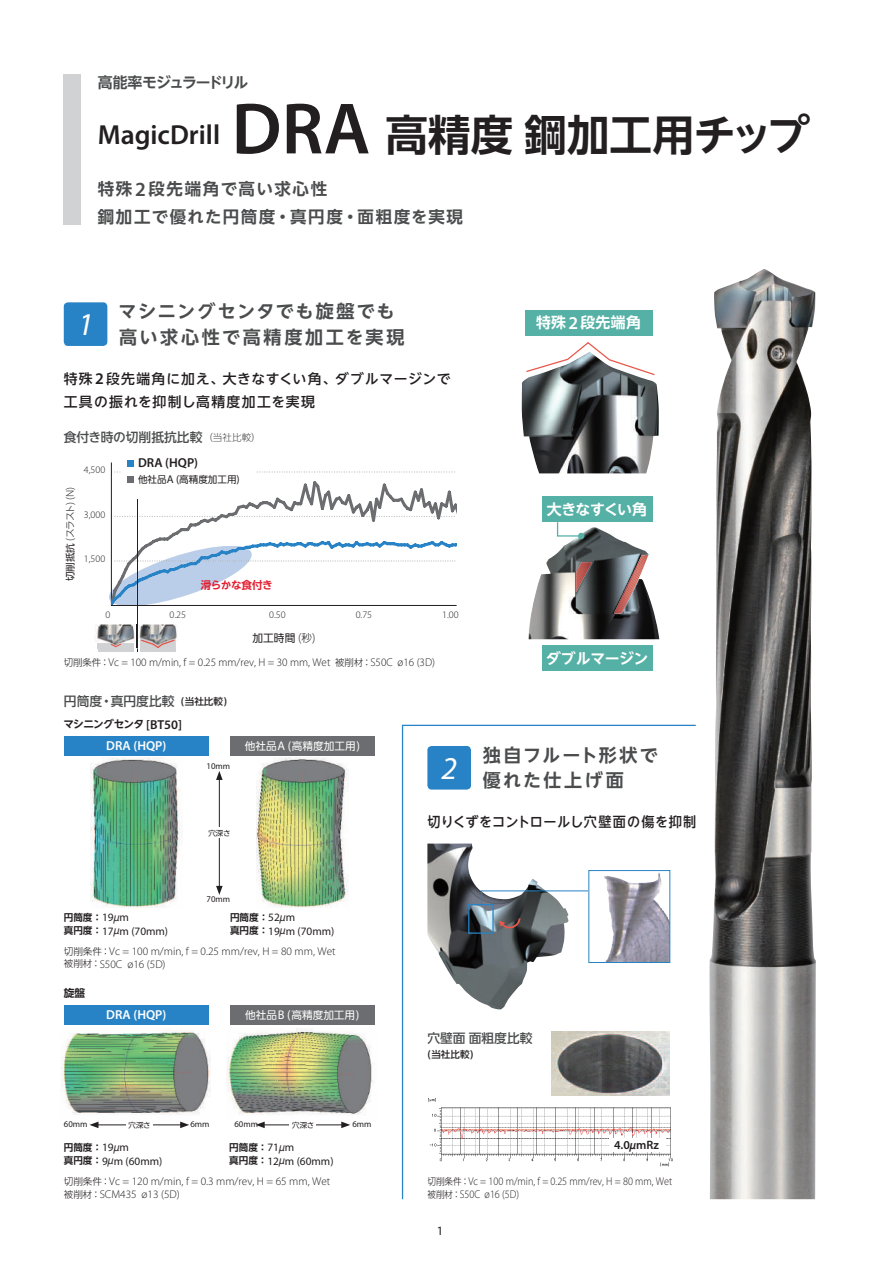
<style>
.page{position:relative;width:893px;height:1263px;background:#fff}
.page>*{position:absolute;margin:0;border:0;box-sizing:border-box;transform-origin:0 0}
.t1{font:700 42.45px "UD Shin Go NT Pro De";color:#231f20}
.t2{font:600 27.6px "Myriad Pro";color:#231f20}
.t3{font:700 18px/25.5px "UD Shin Go NT Pro De";letter-spacing:.13em;color:#4b4c4d}
.t4{font:700 16.5px/27.6px "UD Shin Go NT Pro De";letter-spacing:.1em;color:#4b4c4d}
.t5{font:700 14.85px "UD Shin Go NT Pro De";letter-spacing:-.02em;color:#fff}
.t6{font:700 14.85px "UD Shin Go NT Pro De";letter-spacing:-.09em;color:#4b4c4d}
.t7{font:500 13.8px/23.4px "UD Shin Go NT Pro";letter-spacing:.05em;color:#231f20}
.t8{font:500 13.8px "UD Shin Go NT Pro";letter-spacing:.05em;color:#231f20;scale:.95 1}
.t9{font:600 12.9px "Myriad Pro";color:#fff}
.t10{font:600 12.9px "Myriad Pro";color:#231f20}
.t11{font:500 12.75px "UD Shin Go NT Pro";color:#4b4c4d}
.t12{font:12.75px "Myriad Pro";color:#231f20}
.t13{font:600 12.15px "Myriad Pro";color:#231f20}
.t14{font:300 11.25px/12.8px "Myriad Pro";color:#231f20}
.t15{font:300 11.25px/12.8px "Myriad Pro";color:#231f20;scale:.9 1}
.t16{font:11.25px "Myriad Pro";color:#231f20}
.t17{font:10.65px "UD Shin Go NT Pro";color:#fff}
.t18{font:700 10.65px "UD Shin Go NT Pro De";letter-spacing:-.06em;color:#231f20}
.t19{font:700 10.65px "UD Shin Go NT Pro De";letter-spacing:-.04em;color:#e41d2f}
.t20{font:10.65px "UD Shin Go NT Pro";color:#231f20}
.t21{font:300 10.05px "Myriad Pro";color:#231f20}
.t22{font:700 9.6px "UD Shin Go NT Pro De";color:#231f20}
.t23{font:9.6px "UD Shin Go NT Pro";color:#231f20}
.t24{font:500 9.6px "UD Shin Go NT Pro";color:#231f20}
.t25{font:8.85px "Myriad Pro";color:#231f20}
.t26{font:7.5px "UD Shin Go NT Pro";letter-spacing:-.03em;color:#231f20}
.s1{font-family:"Myriad Pro";font-weight:600;font-size:73.2px}
.s2{font-family:"Myriad Pro";font-weight:600;font-size:20.1px}
.s3{font-family:"Myriad Pro";font-weight:600;font-size:16.35px}
.s4{font-weight:300;font-size:9.6px}
.s5{font-weight:300}
.s6{font-family:"Myriad Pro";font-size:11.25px}
.s7{font-family:"Myriad Pro";font-weight:300;font-size:12.6px}
.s8{font-family:"UD Shin Go NT Pro";font-size:9.6px}
.s9{font-family:"Myriad Pro";font-weight:600;font-size:11.25px;color:#231f20}
.s10{font-size:9.6px;color:#231f20}
.s11{font-family:"Myriad Pro";font-weight:600;font-size:12.9px}
.s12{font-family:"Myriad Pro";font-weight:600;font-size:18.15px}
.s13{font-family:"Myriad Pro";font-weight:400;font-size:11.25px}
.s14{font-family:"UD Shin Go NT Pro";font-weight:400}
.s15{font-family:"UD Shin Go NT Pro De";font-weight:700;font-size:9.6px}
.s16{font-family:"Myriad Pro";font-size:12.6px}
.s17{font-family:"Myriad Pro";font-weight:600;font-size:11.25px}
.s18{font-family:"UD Shin Go NT Pro De";font-weight:700;font-size:9.9px}
</style>
<div class="page">
<div style="left:98px;top:643px;width:35px;height:9px;background:#d1d2d4"></div>
<div style="left:140px;top:636px;width:36px;height:16px;background:#d1d2d4"></div>
<hr style="left:137px;top:500px;width:1px;height:152px;background:#231f20">
<svg style="left:109px;top:460px;width:348px;height:146px"></svg>
<div style="left:127px;top:476px;width:6px;height:7px;background:#6c6d70"></div>
<svg style="left:95px;top:624px;width:82px;height:25px"></svg>
<svg style="left:401px;top:724px;width:295px;height:476px"></svg>
<img style="left:427px;top:843px;width:142px;height:166px">
<div style="left:64px;top:74px;width:17px;height:151px;background:#d1d2d4"></div>
<div style="left:427px;top:746px;width:44px;height:43px;background:#2783c5;border-radius:4px"></div>
<div style="left:64px;top:302px;width:43px;height:44px;background:#2783c5;border-radius:4px"></div>
<img style="left:709px;top:269px;width:107px;height:930px">
<div style="left:64px;top:736px;width:145px;height:19px;background:#2783c5"></div>
<div style="left:64px;top:1005px;width:145px;height:19px;background:#2783c5"></div>
<div style="left:230px;top:736px;width:145px;height:19px;background:#6c6d70"></div>
<div style="left:230px;top:1005px;width:145px;height:19px;background:#6c6d70"></div>
<img style="left:90px;top:758px;width:92px;height:150px">
<img style="left:61px;top:1030px;width:150px;height:85px">
<img style="left:227px;top:1028px;width:146px;height:87px">
<img style="left:256px;top:758px;width:92px;height:150px">
<svg style="left:468px;top:890px;width:120px;height:44px"></svg>
<div style="left:589px;top:870px;width:81px;height:92px;background:#fff"></div>
<img style="left:604px;top:873px;width:64px;height:88px">
<div style="left:588px;top:870px;width:82px;height:93px;border:1px solid #2783c5"></div>
<hr style="left:96px;top:1124px;width:87px;height:1px;background:#231f20">
<svg style="left:89px;top:1121px;width:9px;height:7px"></svg>
<svg style="left:180px;top:1121px;width:9px;height:7px"></svg>
<div style="left:126px;top:1121px;width:27px;height:8px;background:#fff"></div>
<hr style="left:262px;top:1124px;width:82px;height:1px;background:#231f20">
<svg style="left:256px;top:1121px;width:9px;height:7px"></svg>
<svg style="left:341px;top:1121px;width:9px;height:7px"></svg>
<div style="left:290px;top:1121px;width:26px;height:8px;background:#fff"></div>
<img style="left:522px;top:376px;width:137px;height:97px">
<svg style="left:526px;top:342px;width:129px;height:34px"></svg>
<img style="left:528px;top:527px;width:131px;height:112px">
<img style="left:576px;top:562px;width:16px;height:30px">
<div style="left:525px;top:310px;width:127px;height:25px;background:#55b0a5"></div>
<hr style="left:219px;top:777px;width:1px;height:111px;background:#231f20">
<svg style="left:216px;top:771px;width:7px;height:9px"></svg>
<svg style="left:216px;top:886px;width:7px;height:9px"></svg>
<div style="left:206px;top:827px;width:27px;height:11px;background:#fff"></div>
<svg style="left:556px;top:522px;width:28px;height:17px"></svg>
<div style="left:542px;top:497px;width:110px;height:25px;background:#55b0a5"></div>
<div style="left:542px;top:645px;width:110px;height:26px;background:#55b0a5"></div>
<svg style="left:614px;top:555px;width:35px;height:58px;background:#87797c"></svg>
<svg style="left:576px;top:562px;width:15px;height:29px"></svg>
<h3 class="t6" style="left:98px;top:70px;width:152px">高能率モジュラードリル</h3>
<h2 class="t2" style="left:98px;top:117px;width:124px">MagicDrill</h2>
<h1 class="t1" style="left:232px;top:101px;width:580px"><span class="s1">DRA</span> 高精度鋼加工用チップ</h1>
<h3 class="t4" style="left:98px;top:175px;width:367px">特殊<span class="s2">2</span>段先端角で高い求心性<br>鋼加工で優れた円筒度・真円度・面粗度を実現</h3>
<h3 class="t3" style="left:78px;top:298px;width:328px;text-indent:41px">マシニングセンタでも旋盤でも<br><sup>1</sup> 高い求心性で高精度加工を実現</h3>
<p class="t7" style="left:64px;top:366px;width:388px">特殊<span class="s3">2</span>段先端角に加え、大きなすくい角、ダブルマージンで工具の振れを抑制し高精度加工を実現</p>
<p class="t11" style="left:64px;top:427px;width:199px">食付き時の切削抵抗比較 <span class="s4">（当社比較）</span></p>
<p class="t14" style="left:64px;top:505px;width:20px;rotate:-90deg">) (N)</p>
<p class="t23" style="left:62px;top:581px;width:79px;rotate:-90deg">切削抵抗<span class="s5">スラスト</span></p>
<p class="t14" style="left:64px;top:541px;width:4px;rotate:-90deg">(</p>
<p class="t21" style="left:84px;top:464px;width:23px">4,500</p>
<p class="t21" style="left:84px;top:508px;width:23px">3,000</p>
<p class="t21" style="left:84px;top:553px;width:23px">1,500</p>
<p class="t10" style="left:138px;top:454px;width:62px">DRA (HQP)</p>
<p class="t23" style="left:138px;top:471px;width:103px">他社品<span class="s6">A (</span>高精度加工用<span class="s6">)</span></p>
<p class="t19" style="left:201px;top:576px;width:73px">滑らかな食付き</p>
<p class="t21" style="left:105px;top:609px;width:6px">0</p>
<p class="t21" style="left:170px;top:609px;width:18px">0.25</p>
<p class="t21" style="left:269px;top:609px;width:18px">0.50</p>
<p class="t21" style="left:356px;top:609px;width:18px">0.75</p>
<p class="t21" style="left:442px;top:609px;width:18px">1.00</p>
<p class="t20" style="left:253px;top:629px;width:64px">加工時間 <span class="s7">(</span><span class="s5">秒</span><span class="s7">)</span></p>
<p class="t14" style="left:64px;top:656px;width:373px"><span class="s8">切削条件：</span>Vc = 100 m/min, f = 0.25 mm/rev, H = 30 mm, Wet <span class="s8">被削材：</span>S50C ø16 (3D)</p>
<p class="t11" style="left:64px;top:691px;width:165px">円筒度・真円度比較 <span class="s9">(</span><span class="s10">当社比較</span><span class="s9">)</span></p>
<p class="t18" style="left:63px;top:715px;width:120px">マシニングセンタ <span class="s11">[BT50]</span></p>
<h3 class="t5" style="left:536px;top:310px;width:106px">特殊<span class="s12">2</span>段先端角</h3>
<h3 class="t5" style="left:547px;top:497px;width:102px">大きなすくい角</h3>
<h3 class="t5" style="left:546px;top:646px;width:104px">ダブルマージン</h3>
<p class="t9" style="left:106px;top:738px;width:62px">DRA (HQP)</p>
<p class="t22" style="left:64px;top:909px;width:67px">円筒度：<span class="s13">19</span><span class="s14">µ</span><span class="s13">m</span></p>
<p class="t16" style="left:64px;top:924px;width:106px"><span class="s15">真円度：</span>17<span class="s8">µ</span>m (70mm)</p>
<p class="t25" style="left:207px;top:760px;width:25px">10mm</p>
<p class="t17" style="left:245px;top:737px;width:117px">他社品<span class="s16">A (</span>高精度加工用<span class="s16">)</span></p>
<p class="t26" style="left:209px;top:827px;width:23px">穴深さ</p>
<p class="t25" style="left:207px;top:894px;width:25px">70mm</p>
<p class="t22" style="left:230px;top:909px;width:67px">円筒度：<span class="s13">52</span><span class="s14">µ</span><span class="s13">m</span></p>
<p class="t16" style="left:230px;top:924px;width:106px"><span class="s15">真円度：</span>19<span class="s8">µ</span>m (70mm)</p>
<p class="t14" style="left:64px;top:944px;width:273px"><span class="s8">切削条件：</span>Vc = 100 m/min, f = 0.25 mm/rev, H = 80 mm, Wet<span class="s8">被削材：</span>S50C ø16 (5D)</p>
<p class="t18" style="left:64px;top:984px;width:23px">旋盤</p>
<p class="t9" style="left:106px;top:1007px;width:62px">DRA (HQP)</p>
<p class="t17" style="left:245px;top:1006px;width:116px">他社品<span class="s16">B (</span>高精度加工用<span class="s16">)</span></p>
<p class="t25" style="left:64px;top:1119px;width:25px">60mm</p>
<p class="t26" style="left:129px;top:1119px;width:23px">穴深さ</p>
<p class="t25" style="left:190px;top:1119px;width:21px">6mm</p>
<p class="t25" style="left:234px;top:1119px;width:25px">60mm</p>
<p class="t26" style="left:292px;top:1119px;width:23px">穴深さ</p>
<p class="t25" style="left:352px;top:1119px;width:21px">6mm</p>
<p class="t22" style="left:64px;top:1139px;width:67px">円筒度：<span class="s13">19</span><span class="s14">µ</span><span class="s13">m</span></p>
<p class="t16" style="left:64px;top:1154px;width:100px"><span class="s15">真円度：</span>9<span class="s8">µ</span>m (60mm)</p>
<p class="t22" style="left:229px;top:1139px;width:67px">円筒度：<span class="s13">71</span><span class="s14">µ</span><span class="s13">m</span></p>
<p class="t16" style="left:229px;top:1154px;width:106px"><span class="s15">真円度：</span>12<span class="s8">µ</span>m (60mm)</p>
<h3 class="t3" style="left:441px;top:742px;width:218px;text-indent:41px">独自フルート形状で<br><sup>2</sup> 優れた仕上げ面</h3>
<p class="t8" style="left:427px;top:811px;width:285px">切りくずをコントロールし穴壁面の傷を抑制</p>
<p class="t11" style="left:427px;top:1028px;width:107px">穴壁面面粗度比較</p>
<p class="t24" style="left:427px;top:1046px;width:48px"><span class="s17">(</span>当社比較<span class="s17">)</span></p>
<p class="t13" style="left:614px;top:1137px;width:46px">4.0<span class="s18">µ</span>mRz</p>
<p class="t14" style="left:64px;top:1175px;width:268px"><span class="s8">切削条件：</span>Vc = 120 m/min, f = 0.3 mm/rev, H = 65 mm, Wet<span class="s8">被削材：</span>SCM435 ø13 (5D)</p>
<p class="t15" style="left:427px;top:1175px;width:274px"><span class="s8">切削条件：</span>Vc = 100 m/min, f = 0.25 mm/rev, H = 80 mm, Wet<span class="s8">被削材：</span>S50C ø16 (5D)</p>
<p class="t12" style="left:437px;top:1223px;width:8px">1</p>
</div>
